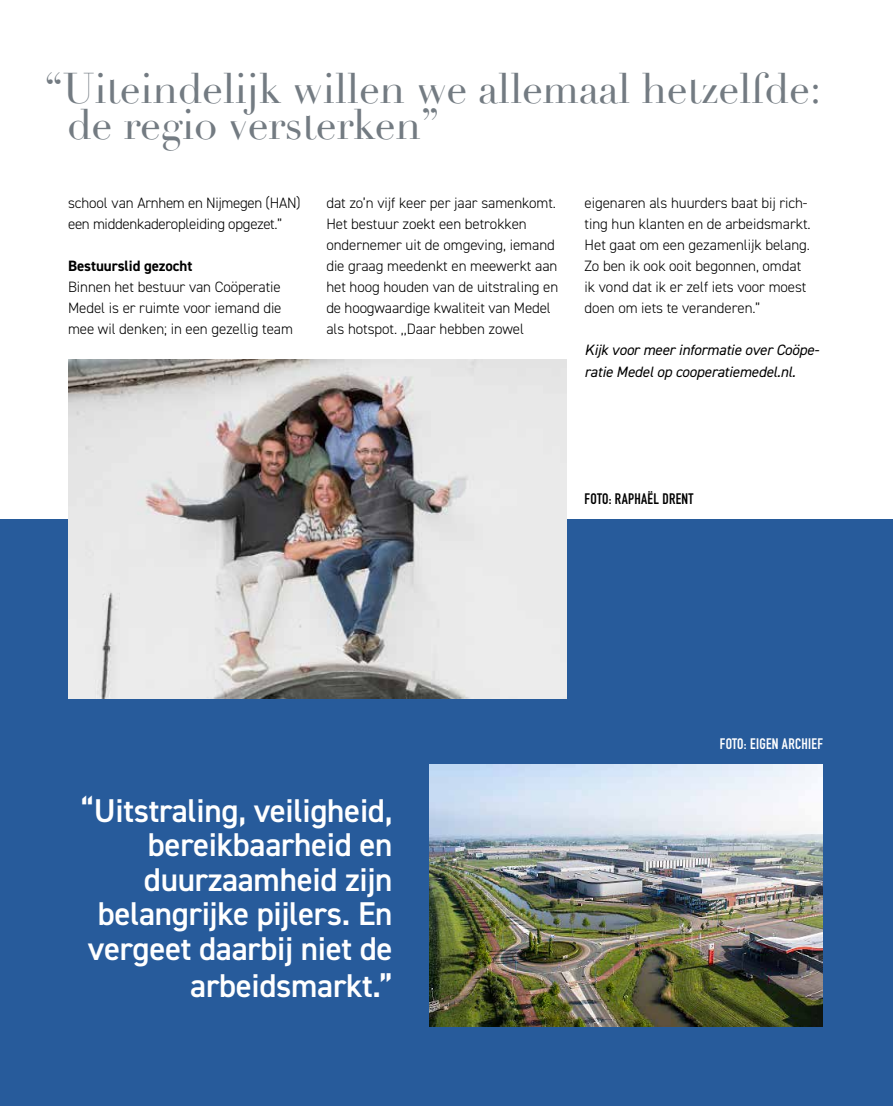
<style>
.page{position:relative;width:893px;height:1106px;background:#fff}
.page>*{position:absolute;margin:0;border:0;box-sizing:border-box;transform-origin:0 0}
.t1{font:42px/36px "Didot";letter-spacing:-.01em;color:#737b82}
.t2{font:600 33px/34.5px "DIN2014";letter-spacing:-.01em;color:#fff;text-align:right}
.t3{font:300 15px/21px "DIN2014";letter-spacing:-.005em;color:#000}
.t4{font:italic 15px/21px "DIN2014";letter-spacing:-.01em;color:#000}
.t5{font:700 15px "DIN2014";letter-spacing:-.005em;color:#000}
.t6{font:700 15px "DIN Condensed";letter-spacing:.02em;color:#fff}
.t7{font:700 15px "DIN Condensed";letter-spacing:.02em;color:#000}
</style>
<div class="page">
<div style="left:0;top:519px;width:893px;height:587px;background:#275b9b"></div>
<img style="left:429px;top:764px;width:394px;height:262px">
<img style="left:68px;top:359px;width:499px;height:339px">
<h1 class="t1" style="left:67px;top:72px;width:756px;text-indent:-23px">“Uiteindelijk willen we allemaal hetzelfde: de regio versterken”</h1>
<p class="t3" style="left:68px;top:193px;width:234px">school van Arnhem en Nijmegen (HAN) een middenkaderopleiding opgezet.”</p>
<p class="t5" style="left:68px;top:256px;width:126px">Bestuurslid gezocht</p>
<p class="t3" style="left:68px;top:277px;width:227px">Binnen het bestuur van Coöperatie<br>Medel is er ruimte voor iemand die mee wil denken; in een gezellig team</p>
<p class="t3" style="left:326px;top:193px;width:233px">dat zo’n vijf keer per jaar samenkomt.<br>Het bestuur zoekt een betrokken ondernemer uit de omgeving, iemand die graag meedenkt en meewerkt aan het hoog houden van de uitstraling en de hoogwaardige kwaliteit van Medel als hotspot. ,,Daar hebben zowel</p>
<p class="t3" style="left:585px;top:193px;width:228px">eigenaren als huurders baat bij rich&shy;ting hun klanten en de arbeidsmarkt.<br>Het gaat om een gezamenlijk belang.<br>Zo ben ik ook ooit begonnen, omdat ik vond dat ik er zelf iets voor moest doen om iets te veranderen.”</p>
<p class="t4" style="left:585px;top:339px;width:236px">Kijk voor meer informatie over Coöpe&shy;ratie Medel op cooperatiemedel.nl.</p>
<p class="t7" style="left:585px;top:489px;width:110px">FOTO: RAPHAËL DRENT</p>
<p class="t6" style="left:720px;top:733px;width:105px">FOTO: EIGEN ARCHIEF</p>
<h2 class="t2" style="left:81px;top:792px;width:313px">“Uitstraling, veiligheid, bereikbaarheid en duurzaamheid zijn belangrijke pijlers. En vergeet daarbij niet de</h2>
<h2 class="t2" style="left:190px;top:968px;width:204px">arbeidsmarkt.”</h2>
</div>
